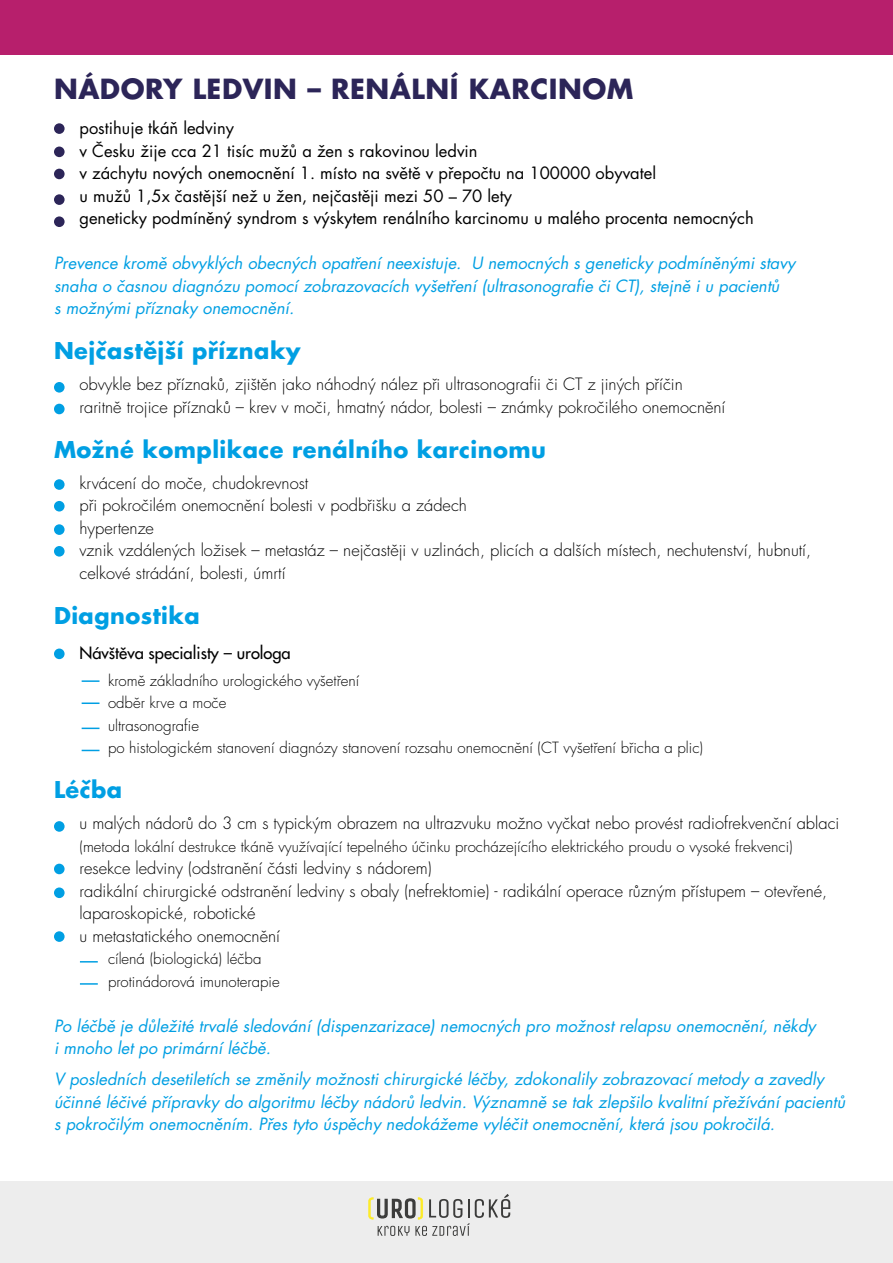
<style>
.page{position:relative;width:893px;height:1263px;background:#fff}
.page>*{position:absolute;margin:0;border:0;box-sizing:border-box;transform-origin:0 0}
.t1{font:700 27px "Futura CE";letter-spacing:.02em;color:#2c2558}
.t2{font:700 22.5px "Futura CE";letter-spacing:.02em;color:#009fe3}
.t3{font:300 16.5px/22.5px "Futura CE";color:#000}
.t4{font:italic 16.5px/22.5px "Futura CE";color:#009fe3}
.t5{font:16.5px/22.5px "Futura CE";color:#000}
.t6{font:16.5px "Futura CE";color:#000}
.t7{font:300 15px/22.5px "Futura CE";color:#000}
</style>
<div class="page">
<div style="left:0;top:1181px;width:893px;height:82px;background:#ededed"></div>
<div style="left:0;top:0;width:893px;height:54px;background:#b71f6c"></div>
<svg style="left:368px;top:1194px;width:142px;height:42px"></svg>
<div style="left:54px;top:147px;width:11px;height:10px;background:#2c2558;border-radius:50%"></div>
<div style="left:54px;top:194px;width:11px;height:11px;background:#2c2558;border-radius:50%"></div>
<div style="left:54px;top:123px;width:11px;height:11px;background:#2c2558;border-radius:50%"></div>
<div style="left:54px;top:169px;width:11px;height:10px;background:#2c2558;border-radius:50%"></div>
<div style="left:54px;top:216px;width:11px;height:11px;background:#2c2558;border-radius:50%"></div>
<div style="left:54px;top:382px;width:11px;height:11px;background:#009fe3;border-radius:50%"></div>
<div style="left:54px;top:479px;width:11px;height:11px;background:#009fe3;border-radius:50%"></div>
<div style="left:54px;top:524px;width:11px;height:11px;background:#009fe3;border-radius:50%"></div>
<div style="left:54px;top:404px;width:11px;height:10px;background:#009fe3;border-radius:50%"></div>
<div style="left:54px;top:501px;width:11px;height:10px;background:#009fe3;border-radius:50%"></div>
<div style="left:54px;top:546px;width:11px;height:11px;background:#009fe3;border-radius:50%"></div>
<div style="left:54px;top:648px;width:11px;height:11px;background:#009fe3;border-radius:50%"></div>
<div style="left:54px;top:821px;width:11px;height:11px;background:#009fe3;border-radius:50%"></div>
<div style="left:54px;top:864px;width:11px;height:10px;background:#009fe3;border-radius:50%"></div>
<div style="left:54px;top:887px;width:11px;height:11px;background:#009fe3;border-radius:50%"></div>
<div style="left:54px;top:931px;width:11px;height:11px;background:#009fe3;border-radius:50%"></div>
<svg style="left:80px;top:961px;width:18px;height:1px"></svg>
<svg style="left:82px;top:680px;width:17px;height:2px"></svg>
<svg style="left:82px;top:728px;width:17px;height:1px"></svg>
<svg style="left:80px;top:983px;width:18px;height:2px"></svg>
<svg style="left:82px;top:702px;width:17px;height:2px"></svg>
<svg style="left:82px;top:750px;width:17px;height:1px"></svg>
<h1 class="t1" style="left:54px;top:72px;width:581px">NÁDORY LEDVIN – RENÁLNÍ KARCINOM</h1>
<p class="t5" style="left:80px;top:117px;width:676px">postihuje tkáň ledviny<br>v Česku žije cca 21 tisíc mužů a žen s rakovinou ledvin<br>v záchytu nových onemocnění 1. místo na světě v přepočtu na 100000 obyvatel<br>u mužů 1,5x častější než u žen, nejčastěji mezi 50 – 70 lety<br>geneticky podmíněný syndrom s výskytem renálního karcinomu u malého procenta nemocných</p>
<p class="t4" style="left:54px;top:253px;width:743px">Prevence kromě obvyklých obecných opatření neexistuje. U nemocných s geneticky podmíněnými stavy snaha o časnou diagnózu pomocí zobrazovacích vyšetření (ultrasonografie či CT), stejně i u pacientů<br>s možnými příznaky onemocnění.</p>
<h2 class="t2" style="left:54px;top:337px;width:248px">Nejčastější příznaky</h2>
<p class="t3" style="left:80px;top:374px;width:647px">obvykle bez příznaků, zjištěn jako náhodný nález při ultrasonografii či CT z jiných příčin raritně trojice příznaků – krev v moči, hmatný nádor, bolesti – známky pokročilého onemocnění</p>
<h2 class="t2" style="left:54px;top:435px;width:493px">Možné komplikace renálního karcinomu</h2>
<p class="t3" style="left:80px;top:472px;width:733px">krvácení do moče, chudokrevnost<br>při pokročilém onemocnění bolesti v podbřišku a zádech<br>hypertenze<br>vznik vzdálených ložisek – metastáz – nejčastěji v uzlinách, plicích a dalších místech, nechutenství, hubnutí, celkové strádání, bolesti, úmrtí</p>
<h2 class="t2" style="left:54px;top:601px;width:147px">Diagnostika</h2>
<p class="t6" style="left:80px;top:643px;width:213px">Návštěva specialisty – urologa</p>
<p class="t7" style="left:108px;top:670px;width:597px">kromě základního urologického vyšetření<br>odběr krve a moče<br>ultrasonografie<br>po histologickém stanovení diagnózy stanovení rozsahu onemocnění (CT vyšetření břicha a plic)</p>
<h2 class="t2" style="left:54px;top:776px;width:70px">Léčba</h2>
<p class="t3" style="left:80px;top:813px;width:761px">u malých nádorů do 3 cm s typickým obrazem na ultrazvuku možno vyčkat nebo provést radiofrekvenční ablaci</p>
<p class="t7" style="left:80px;top:836px;width:715px">(metoda lokální destrukce tkáně využívající tepelného účinku procházejícího elektrického proudu o vysoké frekvenci)</p>
<p class="t3" style="left:80px;top:858px;width:749px">resekce ledviny (odstranění části ledviny s nádorem)<br>radikální chirurgické odstranění ledviny s obaly (nefrektomie) - radikální operace různým přístupem – otevřené, laparoskopické, robotické<br>u metastatického onemocnění</p>
<p class="t7" style="left:108px;top:948px;width:173px">cílená (biologická) léčba protinádorová imunoterapie</p>
<p class="t4" style="left:54px;top:1015px;width:763px">Po léčbě je důležité trvalé sledování (dispenzarizace) nemocných pro možnost relapsu onemocnění, někdy i mnoho let po primární léčbě.</p>
<p class="t4" style="left:54px;top:1069px;width:793px">V posledních desetiletích se změnily možnosti chirurgické léčby, zdokonalily zobrazovací metody a zavedly účinné léčivé přípravky do algoritmu léčby nádorů ledvin. Významně se tak zlepšilo kvalitní přežívání pacientů s pokročilým onemocněním. Přes tyto úspěchy nedokážeme vyléčit onemocnění, která jsou pokročilá.</p>
</div>
